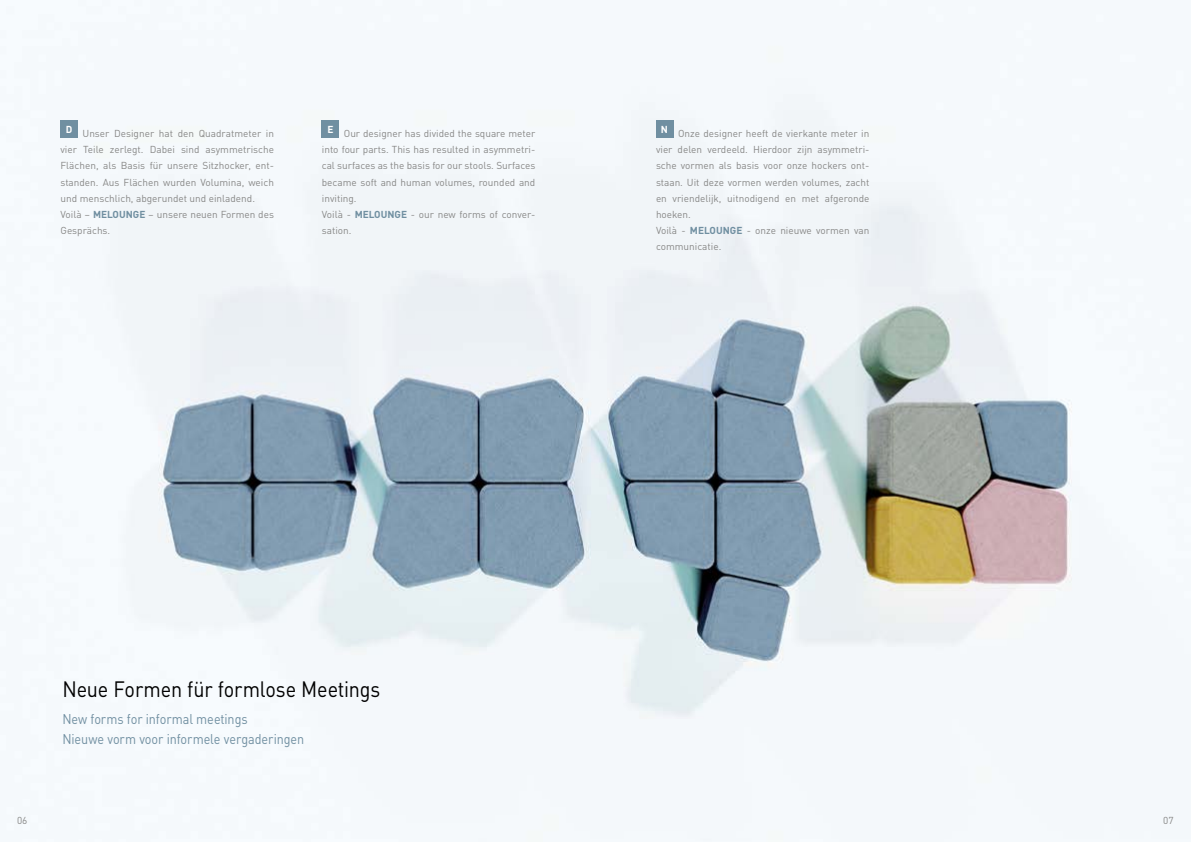
<style>
.page{position:relative;width:1191px;height:842px;background:#fff}
.page>*{position:absolute;margin:0;border:0;box-sizing:border-box;transform-origin:0 0}
.t1{font:22px "DINOT";letter-spacing:-.01em;color:#000;scale:.9 1}
.t2{font:14px/20px "DINOT";letter-spacing:-.005em;color:#708fa1;scale:.9 1}
.t3{font:10px/16px "DINOT";color:#878786}
.t4{font:700 10px "DINOT";color:#fff}
.s1{font-weight:700;color:#708fa1}
</style>
<div class="page">
<img style="left:60px;top:78px;width:1131px;height:764px">
<div style="left:60px;top:120px;width:17px;height:17px;background:#708fa1"></div>
<div style="left:322px;top:120px;width:17px;height:17px;background:#708fa1"></div>
<div style="left:656px;top:120px;width:17px;height:17px;background:#708fa1"></div>
<p class="t4" style="left:66px;top:121px;width:8px">D</p>
<p class="t3" style="left:60px;top:125px;width:215px;text-indent:22px">Unser Designer hat den Quadratmeter in vier Teile zerlegt. Dabei sind asymmetrische Flächen, als Basis für unsere Sitzhocker, ent&shy;standen. Aus Flächen wurden Volumina, weich und menschlich, abgerundet und einladend.<br>Voilà – <span class="s1">MELOUNGE</span> – unsere neuen Formen des Gesprächs.</p>
<p class="t4" style="left:327px;top:121px;width:8px">E</p>
<p class="t3" style="left:322px;top:125px;width:215px;text-indent:22px">Our designer has divided the square meter into four parts. This has resulted in asymmetri&shy;cal surfaces as the basis for our stools. Surfaces became soft and human volumes, rounded and inviting.<br>Voilà - <span class="s1">MELOUNGE</span> - our new forms of conver&shy;sation.</p>
<p class="t4" style="left:661px;top:121px;width:9px">N</p>
<p class="t3" style="left:656px;top:125px;width:215px;text-indent:22px">Onze designer heeft de vierkante meter in vier delen verdeeld. Hierdoor zijn asymmetri&shy;sche vormen als basis voor onze hockers ont&shy;staan. Uit deze vormen werden volumes, zacht en vriendelijk, uitnodigend en met afgeronde hoeken.<br>Voilà - <span class="s1">MELOUNGE</span> - onze nieuwe vormen van communicatie.</p>
<p class="t3" style="left:17px;top:812px;width:12px">06</p>
<h1 class="t1" style="left:62px;top:672px;width:355px">Neue Formen für formlose Meetings</h1>
<h2 class="t2" style="left:62px;top:708px;width:270px">New forms for informal meetings<br>Nieuwe vorm voor informele vergaderingen</h2>
<p class="t3" style="left:1163px;top:812px;width:12px">07</p>
</div>
